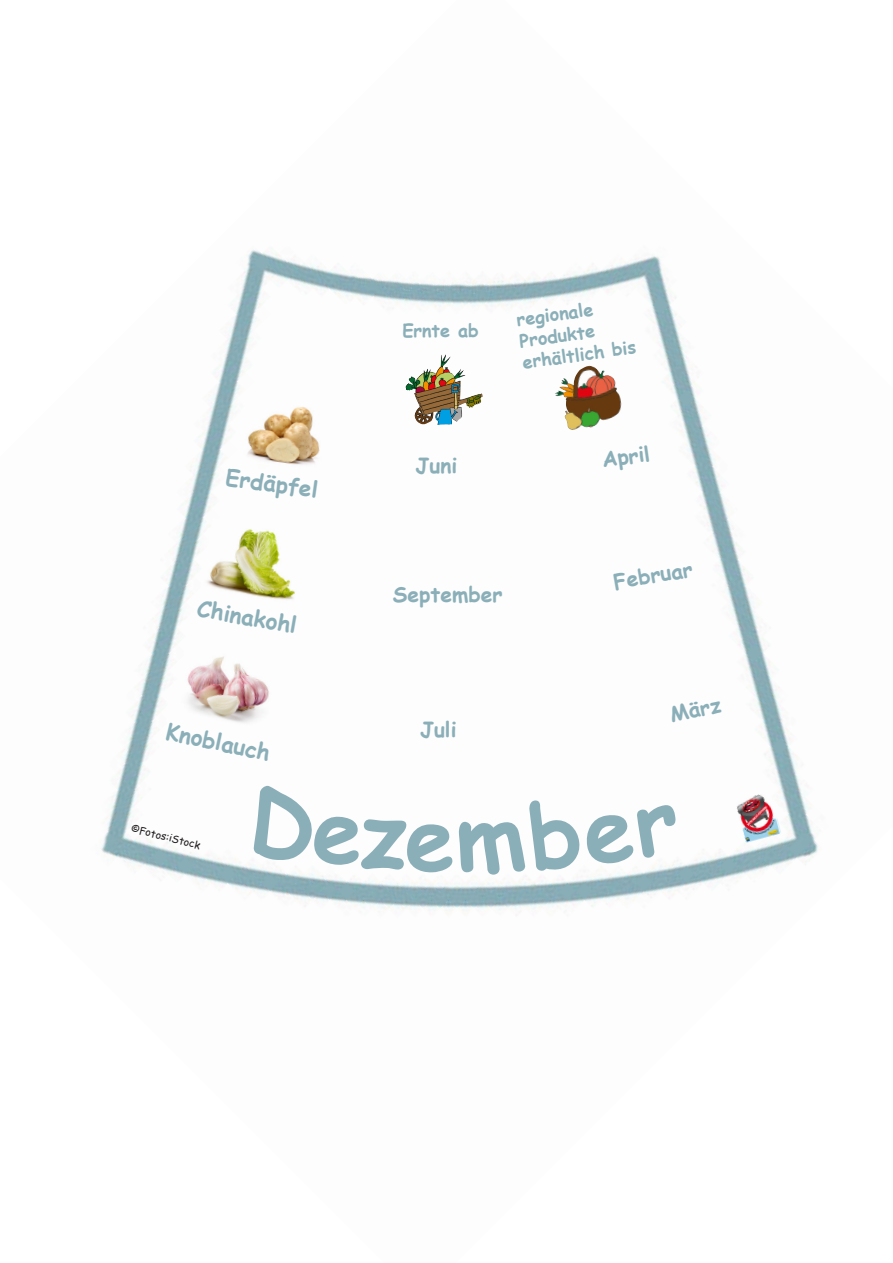
<style>
.page{position:relative;width:893px;height:1263px;background:#fff}
.page>*{position:absolute;margin:0;border:0;box-sizing:border-box;transform-origin:0 0}
.t1{font:700 22.5px "Comic Sans MS";color:#8bafb8}
.t2{font:700 21px "Comic Sans MS";color:#8bafb8}
.t3{font:700 18px "Comic Sans MS";color:#8bafb8}
.t4{font:10.5px "Comic Sans MS";color:#231f20}
</style>
<div class="page">
<img style="left:101px;top:250px;width:717px;height:662px">
<img style="left:735px;top:791px;width:47px;height:53px">
<img style="left:237px;top:395px;width:98px;height:82px">
<img style="left:200px;top:518px;width:110px;height:91px">
<img style="left:176px;top:645px;width:105px;height:87px">
<img style="left:404px;top:354px;width:79px;height:71px">
<img style="left:555px;top:366px;width:67px;height:64px">
<svg style="left:253px;top:785px;width:428px;height:91px"></svg>
<p class="t3" style="left:402px;top:317px;width:78px">Ernte ab</p>
<p class="t3" style="left:515px;top:306px;width:79px;rotate:-8deg">regionale</p>
<p class="t3" style="left:518px;top:328px;width:77px;rotate:-8deg">Produkte</p>
<p class="t3" style="left:521px;top:349px;width:116px;rotate:-8deg">erhältlich bis</p>
<p class="t1" style="left:228px;top:460px;width:94px;rotate:8deg">Erdäpfel</p>
<p class="t1" style="left:200px;top:592px;width:102px;rotate:10deg">Chinakohl</p>
<p class="t2" style="left:416px;top:450px;width:43px">Juni</p>
<p class="t2" style="left:393px;top:579px;width:111px">September</p>
<p class="t1" style="left:170px;top:715px;width:107px;rotate:12deg">Knoblauch</p>
<p class="t2" style="left:420px;top:714px;width:38px">Juli</p>
<p class="t4" style="left:133px;top:820px;width:72px;rotate:14deg">©Fotos:iStock</p>
<p class="t2" style="left:600px;top:445px;width:50px;rotate:-8deg">April</p>
<p class="t2" style="left:611px;top:567px;width:81px;rotate:-10deg">Februar</p>
<p class="t2" style="left:667px;top:699px;width:53px;rotate:-12deg">März</p>
</div>
